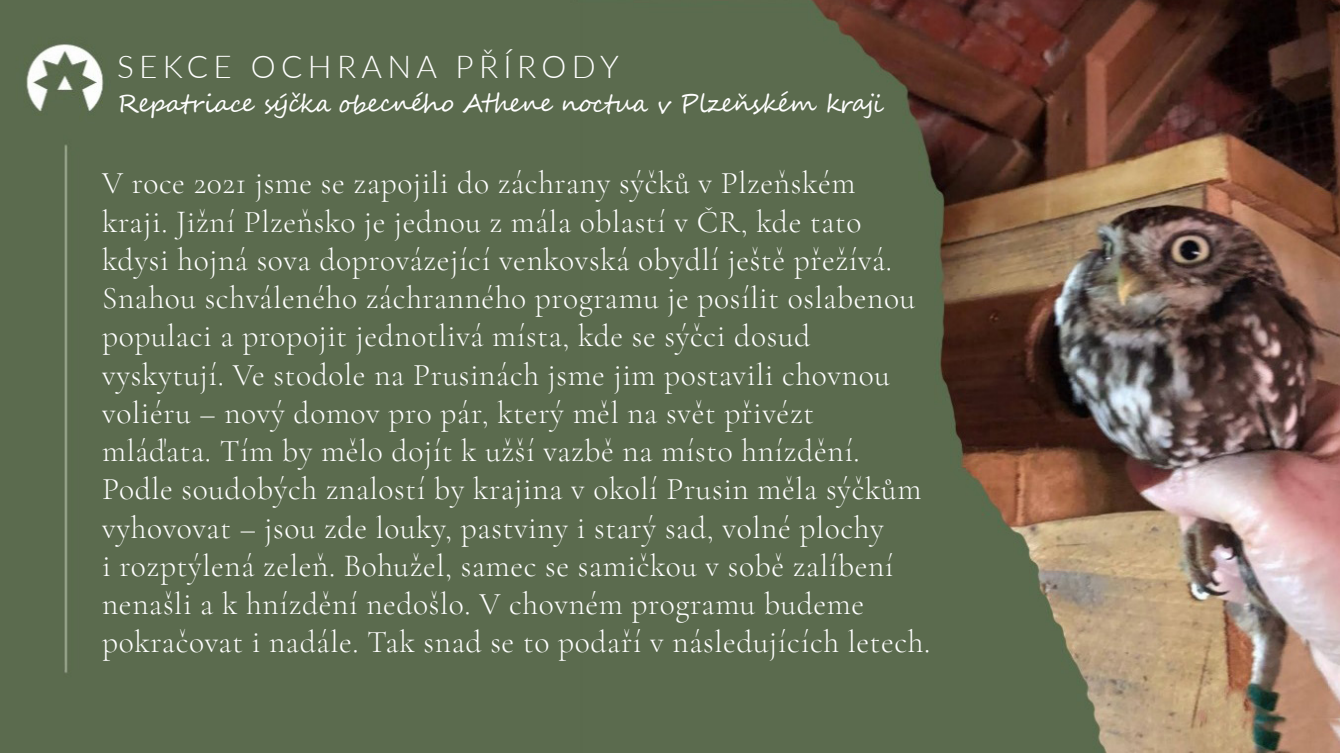
<style>
.page{position:relative;width:1340px;height:753px;background:#fff}
.page>*{position:absolute;margin:0;border:0;box-sizing:border-box;transform-origin:0 0}
.t1{font:300 31.5px/38.2px "Cormorant Garamond";letter-spacing:.02em;color:#fff}
.t2{font:300 31.5px "Lato";letter-spacing:.17em;color:#fff}
.t3{font:24.75px "Segoe Script";letter-spacing:-.03em;color:#fff}
</style>
<div class="page">
<img style="left:0;top:0;width:1339px;height:753px">
<p class="t2" style="left:117px;top:45px;width:503px">SEKCE OCHRANA PŘÍRODY</p>
<p class="t3" style="left:117px;top:83px;width:768px">Repatriace sýčka obecného Athene noctua v Plzeňském kraji</p>
<p class="t1" style="left:102px;top:164px;width:829px">V roce 2021 jsme se zapojili do záchrany sýčků v Plzeňském<br>kraji. Jižní Plzeňsko je jednou z mála oblastí v ČR, kde tato kdysi hojná sova doprovázející venkovská obydlí ještě přežívá.<br>Snahou schváleného záchranného programu je posílit oslabenou populaci a propojit jednotlivá místa, kde se sýčci dosud vyskytují. Ve stodole na Prusinách jsme jim postavili chovnou voliéru – nový domov pro pár, který měl na svět přivézt mláďata. Tím by mělo dojít k užší vazbě na místo hnízdění.<br>Podle soudobých znalostí by krajina v okolí Prusin měla sýčkům vyhovovat – jsou zde louky, pastviny i starý sad, volné plochy<br>i rozptýlená zeleň. Bohužel, samec se samičkou v sobě zalíbení nenašli a k hnízdění nedošlo. V chovném programu budeme pokračovat i nadále. Tak snad se to podaří v následujících letech.</p>
</div>
